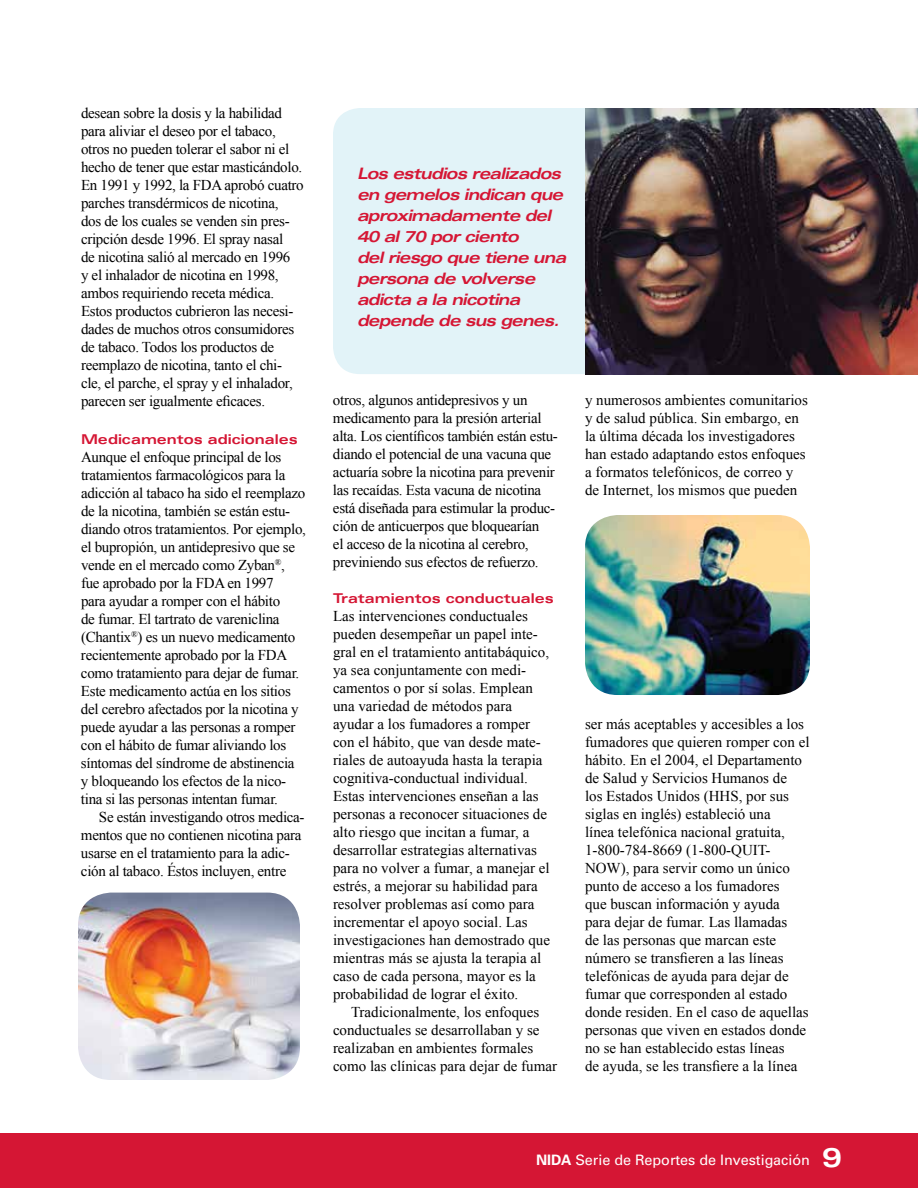
<style>
.page{position:relative;width:918px;height:1188px;background:#fff}
.page>*{position:absolute;margin:0;border:0;box-sizing:border-box;transform-origin:0 0}
.t1{font:italic 700 expanded 15.75px/21px "Univers LT Std";letter-spacing:-.05em;color:#d51634}
.t2{font:15px/18px "Times New Roman";letter-spacing:-.02em;color:#000}
.t3{font:15px/18px "Times New Roman";color:#000}
.t4{font:14.4px "Univers LT Std";color:#fff}
.t5{font:700 expanded 13.5px "Univers LT Std";color:#d51634}
.s1{font-weight:700}
.s2{font-weight:700;font-stretch:expanded;font-size:27px}
</style>
<div class="page">
<div style="left:0;top:1133px;width:918px;height:55px;background:#d51634"></div>
<div style="left:333px;top:108px;width:528px;height:266px;background:#e2f3f8;border-radius:27px"></div>
<img style="left:585px;top:515px;width:225px;height:180px">
<img style="left:585px;top:108px;width:333px;height:266px">
<img style="left:78px;top:893px;width:222px;height:187px">
<p class="t2" style="left:81px;top:104px;width:224px">desean sobre la dosis y la habilidad para aliviar el deseo por el tabaco, otros no pueden tolerar el sabor ni el hecho de tener que estar masticándolo.<br>En 1991 y 1992, la FDA aprobó cuatro parches transdérmicos de nicotina,<br>dos de los cuales se venden sin pres&shy;cripción desde 1996. El spray nasal<br>de nicotina salió al mercado en 1996<br>y el inhalador de nicotina en 1998, ambos requiriendo receta médica.<br>Estos productos cubrieron las necesi&shy;dades de muchos otros consumidores de tabaco. Todos los productos de reemplazo de nicotina, tanto el chi&shy;cle, el parche, el spray y el inhalador, parecen ser igualmente eficaces.</p>
<p class="t5" style="left:81px;top:432px;width:218px">Medicamentos adicionales</p>
<p class="t2" style="left:81px;top:448px;width:227px">Aunque el enfoque principal de los tratamientos farmacológicos para la adicción al tabaco ha sido el reemplazo de la nicotina, también se están estu&shy;diando otros tratamientos. Por ejemplo, el bupropión, un antidepresivo que se vende en el mercado como Zyban<sup>®</sup>, fue aprobado por la FDA en 1997<br>para ayudar a romper con el hábito<br>de fumar. El tartrato de vareniclina (Chantix<sup>®</sup>) es un nuevo medicamento recientemente aprobado por la FDA como tratamiento para dejar de fumar.<br>Este medicamento actúa en los sitios del cerebro afectados por la nicotina y puede ayudar a las personas a romper con el hábito de fumar aliviando los síntomas del síndrome de abstinencia<br>y bloqueando los efectos de la nico&shy;tina si las personas intentan fumar.</p>
<p class="t2" style="left:81px;top:808px;width:225px;text-indent:18px">Se están investigando otros medica&shy;mentos que no contienen nicotina para usarse en el tratamiento para la adic&shy;ción al tabaco. Éstos incluyen, entre</p>
<p class="t1" style="left:357px;top:163px;width:211px">Los estudios realizados en gemelos indican que aproximadamente del<br>40 al 70 por ciento<br>del riesgo que tiene una persona de volverse adicta a la nicotina depende de sus genes.</p>
<p class="t2" style="left:333px;top:391px;width:226px">otros, algunos antidepresivos y un medicamento para la presión arterial alta. Los científicos también están estu&shy;diando el potencial de una vacuna que actuaría sobre la nicotina para prevenir las recaídas. Esta vacuna de nicotina está diseñada para estimular la produc&shy;ción de anticuerpos que bloquearían<br>el acceso de la nicotina al cerebro, previniendo sus efectos de refuerzo.</p>
<p class="t5" style="left:333px;top:590px;width:222px">Tratamientos conductuales</p>
<p class="t3" style="left:333px;top:606px;width:219px">Las intervenciones conductuales pueden desempeñar un papel inte&shy;gral en el tratamiento antitabáquico, ya sea conjuntamente con medi&shy;camentos o por sí solas. Emplean una variedad de métodos para ayudar a los fumadores a romper con el hábito, que van desde mate&shy;riales de autoayuda hasta la terapia cognitiva-conductual individual.<br>Estas intervenciones enseñan a las personas a reconocer situaciones de alto riesgo que incitan a fumar, a desarrollar estrategias alternativas para no volver a fumar, a manejar el estrés, a mejorar su habilidad para resolver problemas así como para incrementar el apoyo social. Las investigaciones han demostrado que mientras más se ajusta la terapia al caso de cada persona, mayor es la probabilidad de lograr el éxito.</p>
<p class="t3" style="left:333px;top:1002px;width:226px;text-indent:18px">Tradicionalmente, los enfoques conductuales se desarrollaban y se realizaban en ambientes formales como las clínicas para dejar de fumar</p>
<p class="t3" style="left:585px;top:391px;width:224px">y numerosos ambientes comunitarios y de salud pública. Sin embargo, en la última década los investigadores han estado adaptando estos enfoques a formatos telefónicos, de correo y de Internet, los mismos que pueden</p>
<p class="t3" style="left:585px;top:715px;width:226px">ser más aceptables y accesibles a los fumadores que quieren romper con el hábito. En el 2004, el Departamento de Salud y Servicios Humanos de<br>los Estados Unidos (HHS, por sus siglas en inglés) estableció una<br>línea telefónica nacional gratuita, 1-800-784-8669 (1-800-QUIT-NOW), para servir como un único punto de acceso a los fumadores<br>que buscan información y ayuda<br>para dejar de fumar. Las llamadas<br>de las personas que marcan este número se transfieren a las líneas telefónicas de ayuda para dejar de fumar que corresponden al estado donde residen. En el caso de aquellas personas que viven en estados donde no se han establecido estas líneas<br>de ayuda, se les transfiere a la línea</p>
<p class="t4" style="left:536px;top:1152px;width:307px"><span class="s1">NIDA</span> Serie de Reportes de Investigación <span class="s2">9</span></p>
</div>
